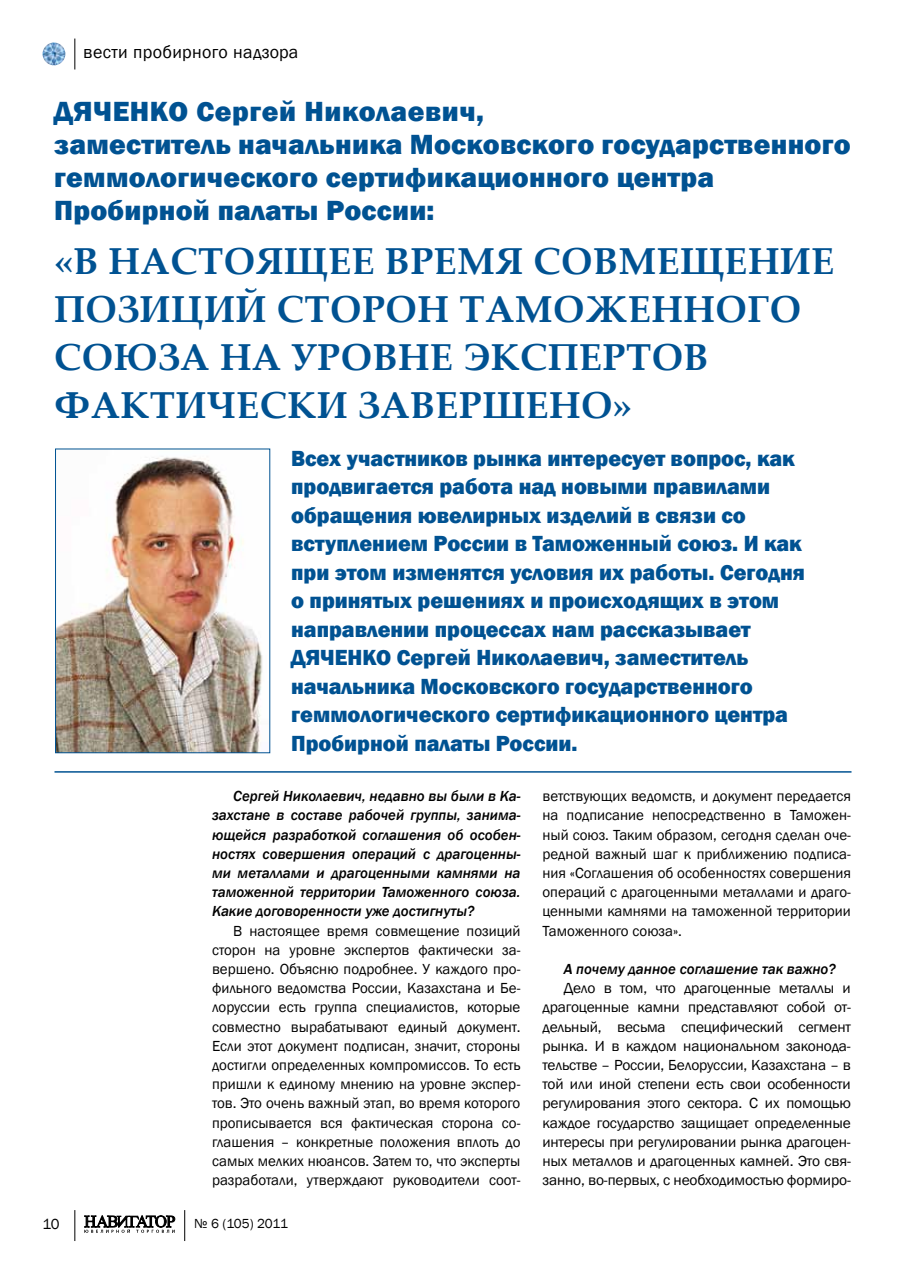
<style>
.page{position:relative;width:902px;height:1263px;background:#fff}
.page>*{position:absolute;margin:0;border:0;box-sizing:border-box;transform-origin:0 0}
.t1{font:700 37.5px/48px "Palatino Linotype";letter-spacing:.01em;color:#005292}
.t2{font:800 28.5px/33px "Franklin Gothic";letter-spacing:.01em;color:#005292}
.t3{font:800 22.5px/28.5px "Franklin Gothic";color:#005292}
.t4{font:18px "Franklin Gothic";letter-spacing:.02em;color:#000}
.t5{font:15px/19.2px "Franklin Gothic";color:#000;text-align:justify}
.t6{font:italic 500 15px/19.2px "Franklin Gothic";color:#000;text-align:justify}
.t7{font:13.5px "Franklin Gothic";letter-spacing:-.02em;color:#000}
</style>
<div class="page">
<img style="left:43px;top:43px;width:22px;height:22px;border-radius:11px">
<svg style="left:84px;top:1215px;width:91px;height:18px"></svg>
<hr style="left:184px;top:1210px;width:1px;height:31px;background:#000">
<hr style="left:74px;top:1210px;width:1px;height:31px;background:#000">
<hr style="left:74px;top:39px;width:1px;height:30px;background:#000">
<hr style="left:54px;top:771px;width:797px;height:2px;background:#005292">
<img style="left:57px;top:457px;width:206px;height:294px">
<div style="left:55px;top:449px;width:215px;height:304px;border:1px solid #005292"></div>
<p class="t4" style="left:83px;top:41px;width:216px">вести пробирного надзора</p>
<h2 class="t2" style="left:54px;top:95px;width:798px">ДЯЧЕНКО Сергей Николаевич,<br>заместитель начальника Московского государственного геммологического сертификационного центра Пробирной палаты России:</h2>
<h1 class="t1" style="left:54px;top:235px;width:781px">«В настоящее время совмещение позиций сторон Таможенного союза на уровне экспертов фактически завершено»</h1>
<p class="t3" style="left:291px;top:444px;width:515px">Всех участников рынка интересует вопрос, как продвигается работа над новыми правилами обращения ювелирных изделий в связи со вступлением России в Таможенный союз. И как при этом изменятся условия их работы. Сегодня о принятых решениях и происходящих в этом направлении процессах нам рассказывает ДЯЧЕНКО Сергей Николаевич, заместитель начальника Московского государственного геммологического сертификационного центра Пробирной палаты России.</p>
<p class="t6" style="left:212px;top:787px;width:310px;text-indent:21px">Сергей Николаевич, недавно вы были в Ка&shy;захстане в составе рабочей группы, занима&shy;ющейся разработкой соглашения об особен&shy;ностях совершения операций с драгоценны&shy;ми металлами и драгоценными камнями на таможенной территории Таможенного союза.<br>Какие договоренности уже достигнуты?</p>
<p class="t5" style="left:212px;top:921px;width:310px;text-indent:21px">В настоящее время совмещение позиций сторон на уровне экспертов фактически за&shy;вершено. Объясню подробнее. У каждого про&shy;фильного ведомства России, Казахстана и Бе&shy;лоруссии есть группа специалистов, которые совместно вырабатывают единый документ.<br>Если этот документ подписан, значит, стороны достигли определенных компромиссов. То есть пришли к единому мнению на уровне экспер&shy;тов. Это очень важный этап, во время которого прописывается вся фактическая сторона со&shy;глашения – конкретные положения вплоть до самых мелких нюансов. Затем то, что эксперты разработали, утверждают руководители соот-</p>
<p class="t5" style="left:43px;top:1214px;width:19px">10</p>
<p class="t7" style="left:194px;top:1215px;width:95px">№ 6 (105) 2011</p>
<p class="t5" style="left:542px;top:787px;width:310px">ветствующих ведомств, и документ передается на подписание непосредственно в Таможен&shy;ный союз. Таким образом, сегодня сделан оче&shy;редной важный шаг к приближению подписа&shy;ния «Соглашения об особенностях совершения операций с драгоценными металлами и драго&shy;ценными камнями на таможенной территории Таможенного союза».</p>
<p class="t6" style="left:563px;top:959px;width:273px">А почему данное соглашение так важно?</p>
<p class="t5" style="left:542px;top:979px;width:310px;text-indent:21px">Дело в том, что драгоценные металлы и драгоценные камни представляют собой от&shy;дельный, весьма специфический сегмент рынка. И в каждом национальном законода&shy;тельстве – России, Белоруссии, Казахстана – в той или иной степени есть свои особенности регулирования этого сектора. С их помощью каждое государство защищает определенные интересы при регулировании рынка драгоцен&shy;ных металлов и драгоценных камней. Это свя&shy;занно, во-первых, с необходимостью формиро-</p>
</div>
